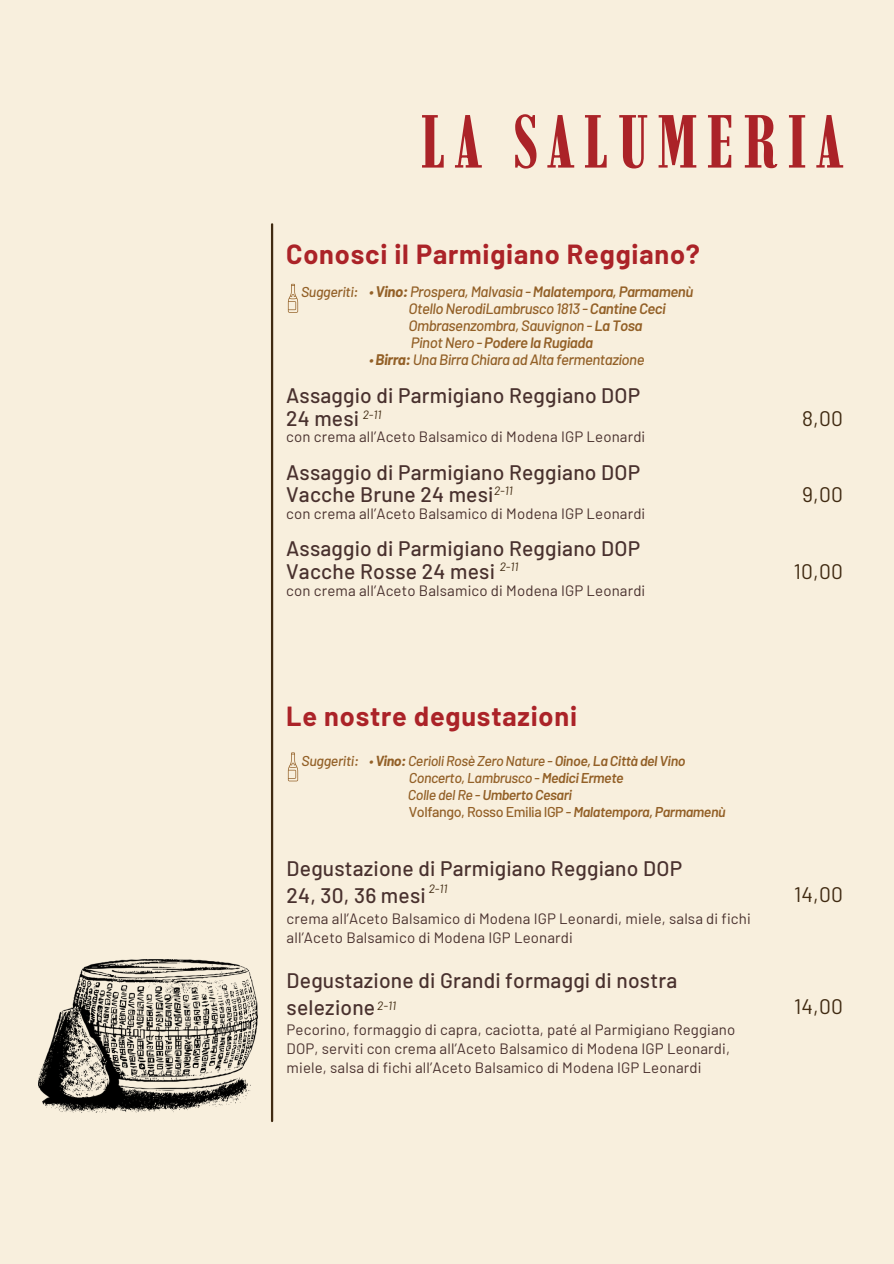
<style>
.page{position:relative;width:894px;height:1264px;background:#fff}
.page>*{position:absolute;margin:0;border:0;box-sizing:border-box;transform-origin:0 0}
.t1{font:700 75px "Imbue 24 pt";letter-spacing:.12em;color:#ab2328}
.t2{font:700 27px "Barlow";letter-spacing:.03em;color:#ab2328}
.t3{font:500 21px/22.5px "Barlow";letter-spacing:.01em;color:#49312e}
.t4{font:21px "Barlow";letter-spacing:.01em;color:#402a11}
.t5{font:15px/19.2px "Barlow";letter-spacing:.01em;color:#49312e}
.t6{font:italic 500 15px/16.8px "Barlow";letter-spacing:-.03em;color:#936027}
.t7{font:italic 600 14.25px/16.8px "Barlow";letter-spacing:-.03em;color:#936027}
.t8{font:italic 500 14.25px "Barlow";letter-spacing:-.02em;color:#936027}
.t9{font:italic 12px "Barlow";color:#402a11}
.s1{font-weight:700}
.s2{font-weight:600}
.s3{font-weight:500}
.s4{font-weight:500;font-style:normal}
</style>
<div class="page">
<div style="left:0;top:0;width:893px;height:1263px;background:#f8efdd"></div>
<hr style="left:271px;top:224px;width:2px;height:896px;background:#402a11">
<img style="left:39px;top:959px;width:218px;height:153px">
<svg style="left:288px;top:752px;width:10px;height:29px"></svg>
<svg style="left:288px;top:284px;width:10px;height:29px"></svg>
<h3 class="t1" style="left:420px;top:96px;width:424px">LA SALUMERIA</h3>
<h4 class="t2" style="left:286px;top:237px;width:415px">Conosci il Parmigiano Reggiano?</h4>
<h1 class="t8" style="left:301px;top:283px;width:59px">Suggeriti:</h1>
<h4 class="t6" style="left:408px;top:283px;width:286px;text-indent:-39px">• <span class="s1">Vino:</span> Prospera, Malvasia - <span class="s2">Malatempora, Parmamenù </span>Otello NerodiLambrusco 1813 - <span class="s2">Cantine Ceci </span>Ombrasenzombra, Sauvignon - <span class="s2">La Tosa<br></span>Pinot Nero - <span class="s2">Podere la Rugiada</span></h4>
<h4 class="t6" style="left:369px;top:350px;width:277px">• <span class="s1">Birra:</span> Una Birra Chiara ad Alta fermentazione</h4>
<h3 class="t3" style="left:286px;top:383px;width:355px">Assaggio di Parmigiano Reggiano DOP<br>24 mesi</h3>
<p class="t5" style="left:286px;top:427px;width:360px">con crema all’Aceto Balsamico di Modena IGP Leonardi</p>
<h3 class="t3" style="left:286px;top:460px;width:355px">Assaggio di Parmigiano Reggiano DOP<br>Vacche Brune 24 mesi</h3>
<p class="t5" style="left:286px;top:503px;width:360px">con crema all’Aceto Balsamico di Modena IGP Leonardi</p>
<h3 class="t3" style="left:286px;top:536px;width:355px">Assaggio di Parmigiano Reggiano DOP<br>Vacche Rosse 24 mesi</h3>
<p class="t5" style="left:286px;top:580px;width:360px">con crema all’Aceto Balsamico di Modena IGP Leonardi</p>
<h3 class="t9" style="left:362px;top:407px;width:20px">2-11</h3>
<h3 class="t9" style="left:494px;top:482px;width:20px">2-11</h3>
<h2 class="t9" style="left:499px;top:559px;width:20px">2-11</h2>
<p class="t2" style="left:286px;top:698px;width:292px">Le nostre degustazioni</p>
<h2 class="t8" style="left:301px;top:751px;width:59px">Suggeriti:</h2>
<p class="t7" style="left:408px;top:751px;width:319px;text-indent:-39px"><span class="s3">•</span> <span class="s1">Vino:</span> <span class="s3">Cerioli Rosè Zero Nature -</span> Oinoe, La Città del Vino <span class="s3">Concerto, Lambrusco -</span> Medici Ermete<br><span class="s3">Colle del Re -</span> Umberto Cesari<br><span class="s4">Volfango, Rosso Emilia IGP -</span> Malatempora, Parmamenù</p>
<h3 class="t3" style="left:286px;top:854px;width:397px;line-height:27px">Degustazione di Parmigiano Reggiano DOP<br>24, 30, 36 mesi</h3>
<p class="t5" style="left:286px;top:908px;width:465px">crema all’Aceto Balsamico di Modena IGP Leonardi, miele, salsa di fichi all’Aceto Balsamico di Modena IGP Leonardi</p>
<h3 class="t3" style="left:286px;top:965px;width:392px;line-height:27px">Degustazione di Grandi formaggi di nostra selezione</h3>
<p class="t5" style="left:286px;top:1019px;width:450px">Pecorino, formaggio di capra, caciotta, paté al Parmigiano Reggiano<br>DOP, serviti con crema all’Aceto Balsamico di Modena IGP Leonardi, miele, salsa di fichi all’Aceto Balsamico di Modena IGP Leonardi</p>
<h4 class="t9" style="left:428px;top:880px;width:20px">2-11</h4>
<p class="t9" style="left:377px;top:997px;width:20px">2-11</p>
<p class="t4" style="left:802px;top:404px;width:42px">8,00</p>
<h4 class="t4" style="left:801px;top:481px;width:42px">9,00</h4>
<p class="t4" style="left:793px;top:557px;width:51px">10,00</p>
<p class="t4" style="left:793px;top:881px;width:50px">14,00</p>
<h3 class="t4" style="left:793px;top:992px;width:50px">14,00</h3>
</div>
